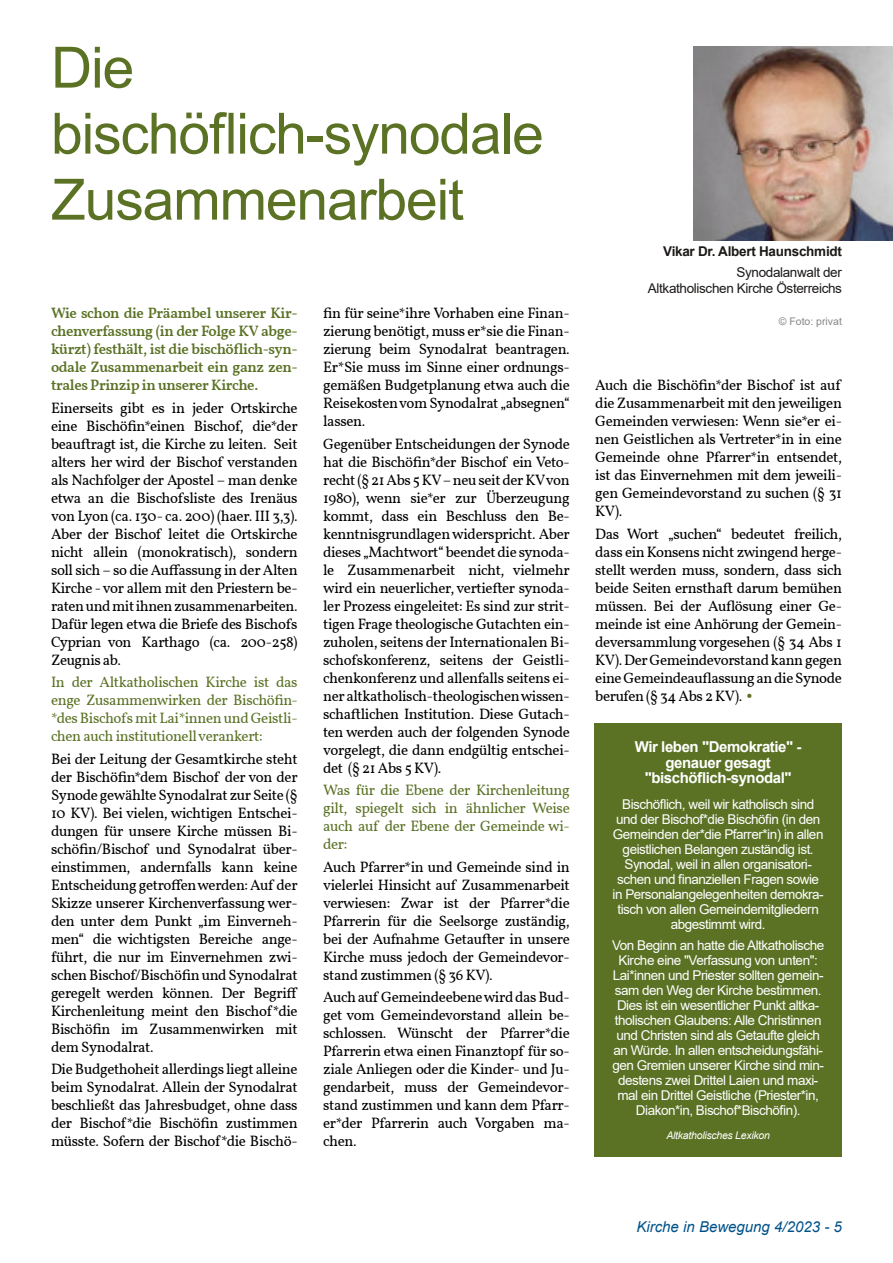
<style>
.page{position:relative;width:893px;height:1263px;background:#fff}
.page>*{position:absolute;margin:0;border:0;box-sizing:border-box;transform-origin:0 0}
.t1{font:57px/66px "Arial";letter-spacing:-.02em;color:#5b7225}
.t2{font:15px/18px "Vollkorn";letter-spacing:-.025em;color:#000;text-align:justify}
.t3{font:15px/18px "Vollkorn";letter-spacing:-.025em;color:#5b7225;text-align:justify}
.t4{font:500 15px/18px "Vollkorn";letter-spacing:-.025em;color:#5b7225;text-align:justify}
.t5{font:700 15px/15.5px "Arial";letter-spacing:-.03em;color:#fff;text-align:center}
.t6{font:italic 15px "Arial";color:#005189}
.t7{font:13.5px/15px "Arial";letter-spacing:-.035em;color:#fff;text-align:center}
.t8{font:13.5px/16.5px "Arial";letter-spacing:-.025em;color:#1c1917;text-align:right}
.t9{font:700 13.5px "Arial";letter-spacing:-.02em;color:#1c1917}
.t10{font:italic 10.5px "Arial";letter-spacing:-.025em;color:#fff}
.t11{font:10.5px "Arial";color:#888786}
.s1{font-family:"Eras ITC";font-weight:300;color:#5b7225}
</style>
<div class="page">
<img style="left:693px;top:47px;width:200px;height:193px">
<div style="left:594px;top:723px;width:248px;height:434px;background:#5b7225"></div>
<h1 class="t1" style="left:51px;top:40px;width:494px">Die bischöflich-synodale<br>Zusammenarbeit</h1>
<p class="t4" style="left:51px;top:306px;width:248px">Wie schon die Präambel unserer Kir-</p>
<p class="t4" style="left:51px;top:324px;width:248px">chenverfassung (in der Folge KV abge&shy;kürzt) festhält, ist die bischöflich-syn&shy;odale Zusammenarbeit ein ganz zen&shy;trales Prinzip in unserer Kirche.</p>
<p class="t2" style="left:51px;top:400px;width:248px">Einerseits gibt es in jeder Ortskirche eine Bischöfin*einen Bischof, die*der beauftragt ist, die Kirche zu leiten. Seit alters her wird der Bischof verstanden als Nachfolger der Apostel – man denke etwa an die Bischofsliste des Irenäus von Lyon (ca. 130- ca. 200) (haer. III 3,3).<br>Aber der Bischof leitet die Ortskirche nicht allein (monokratisch), sondern soll sich – so die Auffassung in der Alten Kirche -vor allem mit den Priestern be&shy;ratenundmit ihnen zusammenarbeiten.<br>Dafür legen etwa die Briefe des Bischofs Cyprian von Karthago (ca. 200-258)<br>Zeugnis ab.</p>
<p class="t3" style="left:51px;top:675px;width:248px">In der Altkatholischen Kirche ist das enge Zusammenwirken der Bischöfin-*des Bischofsmit Lai*innen und Geistli&shy;chen auch institutionellverankert:</p>
<p class="t2" style="left:51px;top:751px;width:248px">Bei der Leitung der Gesamtkirche steht der Bischöfin*dem Bischof der von der Synode gewählte Synodalrat zur Seite (§ 10 KV). Bei vielen, wichtigen Entschei&shy;dungen für unsere Kirche müssen Bi&shy;schöfin/Bischof und Synodalrat über&shy;einstimmen, andernfalls kann keine Entscheidung getroffenwerden: Auf der Skizze unserer Kirchenverfassung wer&shy;den unter dem Punkt „im Einverneh&shy;men“ die wichtigsten Bereiche ange&shy;führt, die nur im Einvernehmen zwi&shy;schen Bischof/Bischöfin und Synodalrat geregelt werden können. Der Begriff Kirchenleitung meint den Bischof*die Bischöfin im Zusammenwirken mit dem Synodalrat.</p>
<p class="t2" style="left:51px;top:1062px;width:248px">Die Budgethoheit allerdings liegt alleine beim Synodalrat. Allein der Synodalrat beschließt das Jahresbudget, ohne dass der Bischof*die Bischöfin zustimmen müsste. Sofern der Bischof*die Bischö-</p>
<p class="t2" style="left:323px;top:306px;width:248px">fin für seine*ihre Vorhaben eine Finan&shy;zierung benötigt, muss er*sie die Finan&shy;zierung beim Synodalrat beantragen.<br>Er*Sie muss im Sinne einer ordnungs&shy;gemäßen Budgetplanung etwa auch die Reisekostenvom Synodalrat „absegnen“ lassen.</p>
<p class="t2" style="left:323px;top:436px;width:248px">Gegenüber Entscheidungen der Synode hat die Bischöfin*der Bischof ein Veto&shy;recht(§ 21 Abs 5KV–neu seit derKVvon 1980), wenn sie*er zur Überzeugung kommt, dass ein Beschluss den Be&shy;kenntnisgrundlagen widerspricht. Aber dieses „Machtwort“ beendet die synoda&shy;le Zusammenarbeit nicht, vielmehr wird ein neuerlicher, vertiefter synoda&shy;ler Prozess eingeleitet: Es sind zur strit&shy;tigen Frage theologische Gutachten ein&shy;zuholen, seitens der Internationalen Bi&shy;schofskonferenz, seitens der Geistli&shy;chenkonferenz und allenfalls seitens ei&shy;neraltkatholisch-theologischenwissen&shy;schaftlichen Institution. Diese Gutach&shy;ten werden auch der folgenden Synode vorgelegt, die dann endgültig entschei&shy;det (§ 21 Abs 5 KV).</p>
<p class="t3" style="left:323px;top:783px;width:248px">Was für die Ebene der Kirchenleitung gilt, spiegelt sich in ähnlicher Weise auch auf der Ebene der Gemeinde wi&shy;der:</p>
<p class="t2" style="left:323px;top:859px;width:248px">Auch Pfarrer*in und Gemeinde sind in vielerlei Hinsicht auf Zusammenarbeit verwiesen: Zwar ist der Pfarrer*die Pfarrerin für die Seelsorge zuständig, bei der Aufnahme Getaufter in unsere Kirche muss jedoch der Gemeindevor&shy;stand zustimmen (§ 36 KV).</p>
<p class="t2" style="left:323px;top:990px;width:248px">Auchauf Gemeindeebenewird dasBud&shy;get vom Gemeindevorstand allein be&shy;schlossen. Wünscht der Pfarrer*die Pfarrerin etwa einen Finanztopf für so&shy;ziale Anliegen oder die Kinder- und Ju&shy;gendarbeit, muss der Gemeindevor&shy;stand zustimmen und kann dem Pfarr&shy;er*der Pfarrerin auch Vorgaben ma&shy;chen.</p>
<p class="t9" style="left:663px;top:246px;width:180px">Vikar Dr. Albert Haunschmidt</p>
<p class="t8" style="left:648px;top:265px;width:196px">Synodalanwalt der<br>Altkatholischen Kirche Österreichs</p>
<p class="t11" style="left:779px;top:317px;width:65px">© Foto: privat</p>
<p class="t2" style="left:595px;top:378px;width:248px">Auch die Bischöfin*der Bischof ist auf die Zusammenarbeit mit den jeweiligen Gemeinden verwiesen: Wenn sie*er ei&shy;nen Geistlichen als Vertreter*in in eine Gemeinde ohne Pfarrer*in entsendet, ist das Einvernehmen mit dem jeweili&shy;gen Gemeindevorstand zu suchen (§ 31<br>KV).</p>
<p class="t2" style="left:595px;top:526px;width:248px">Das Wort „suchen“ bedeutet freilich, dass ein Konsens nicht zwingend herge&shy;stellt werden muss, sondern, dass sich beide Seiten ernsthaft darum bemühen müssen. Bei der Auflösung einer Ge&shy;meinde ist eine Anhörung der Gemein&shy;deversammlung vorgesehen (§ 34 Abs 1<br>KV). Der Gemeindevorstand kann gegen eineGemeindeauflassungan die Synode berufen (§ 34 Abs 2 KV). <span class="s1">•</span></p>
<p class="t5" style="left:635px;top:740px;width:168px">Wir leben "Demokratie" - genauer gesagt "bischöflich-synodal"</p>
<p class="t7" style="left:613px;top:797px;width:213px">Bischöflich, weil wir katholisch sind und der Bischof*die Bischöfin (in den Gemeinden der*die Pfarrer*in) in allen geistlichen Belangen zuständig ist.<br>Synodal, weil in allen organisatori&shy;schen und finanziellen Fragen sowie in Personalangelegenheiten demokra&shy;tisch von allen Gemeindemitgliedern abgestimmt wird.</p>
<p class="t7" style="left:612px;top:938px;width:214px">Von Beginn an hatte die Altkatholische Kirche eine "Verfassung von unten":<br>Lai*innen und Priester sollten gemein&shy;sam den Weg der Kirche bestimmen.<br>Dies ist ein wesentlicher Punkt altka&shy;tholischen Glaubens: Alle Christinnen und Christen sind als Getaufte gleich an Würde. In allen entscheidungsfähi&shy;gen Gremien unserer Kirche sind min&shy;destens zwei Drittel Laien und maxi&shy;mal ein Drittel Geistliche (Priester*in, Diakon*in, Bischof*Bischöfin).</p>
<p class="t10" style="left:666px;top:1131px;width:105px">Altkatholisches Lexikon</p>
<p class="t6" style="left:636px;top:1221px;width:207px">Kirche in Bewegung 4/2023 - 5</p>
</div>
